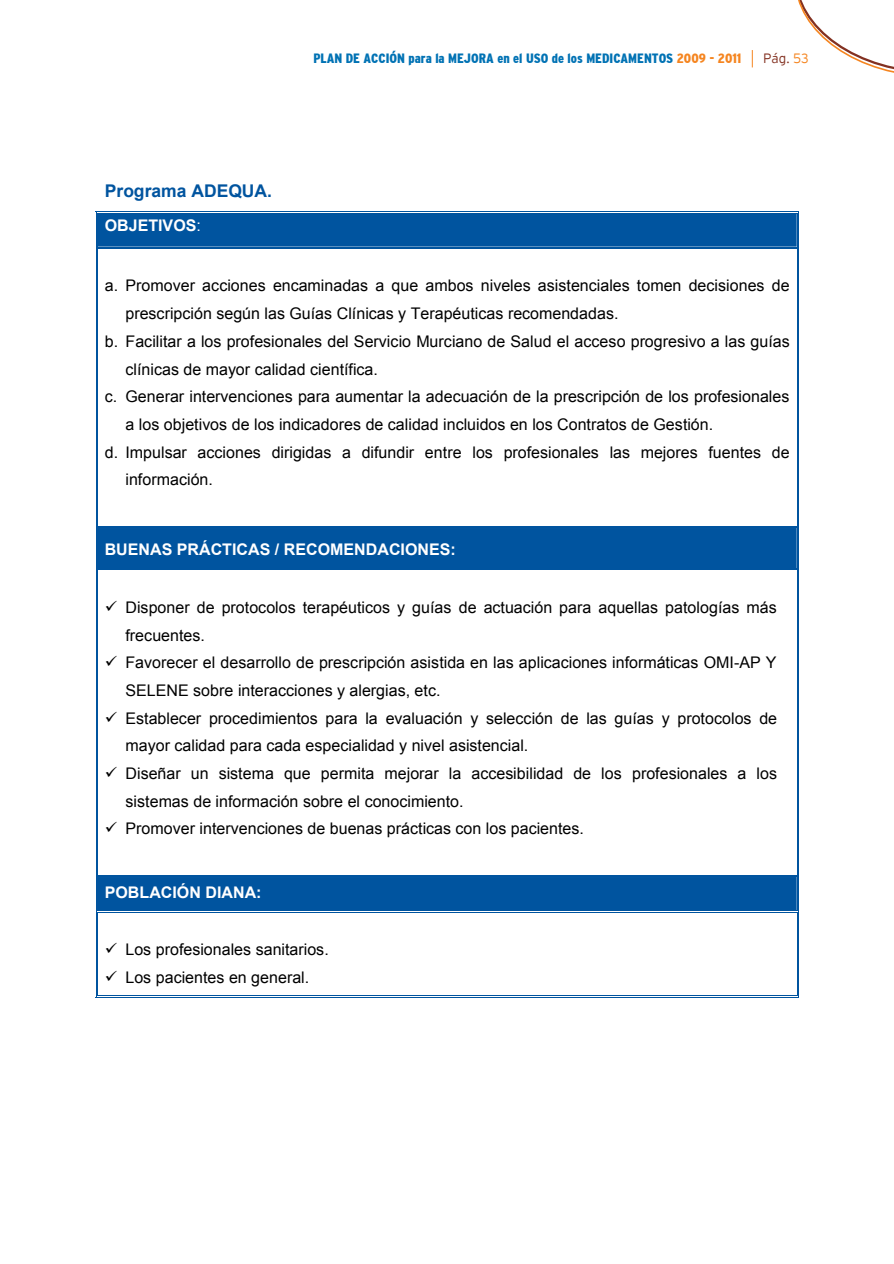
<style>
.page{position:relative;width:894px;height:1264px;background:#fff}
.page>*{position:absolute;margin:0;border:0;box-sizing:border-box;transform-origin:0 0}
.t1{font:700 17.55px "Arial";color:#00549f}
.t2{font:16.05px/27.8px "Arial";color:#000}
.t3{font:700 16.05px "Arial";color:#fff}
.t4{font:900 condensed 13.5px "Interstate";color:#0072b4}
.t5{font:300 13.5px "Interstate";color:#833121}
.s1{color:#f58520}
.s2{font-weight:400}
</style>
<div class="page">
<svg style="left:752px;top:0;width:142px;height:73px"></svg>
<svg style="left:96px;top:211px;width:703px;height:39px;background:#0f5ea4"></svg>
<hr style="left:97px;top:249px;width:1px;height:276px;background:#00549f">
<hr style="left:96px;top:249px;width:1px;height:276px;background:#00549f">
<hr style="left:798px;top:249px;width:1px;height:276px;background:#00549f">
<hr style="left:796px;top:249px;width:1px;height:276px;background:#00549f">
<div style="left:96px;top:525px;width:703px;height:46px;background:#00549f"></div>
<hr style="left:97px;top:570px;width:1px;height:304px;background:#00549f">
<hr style="left:96px;top:570px;width:1px;height:304px;background:#00549f">
<hr style="left:798px;top:570px;width:1px;height:304px;background:#00549f">
<hr style="left:796px;top:570px;width:1px;height:304px;background:#00549f">
<div style="left:96px;top:874px;width:703px;height:39px;background:#00549f"></div>
<hr style="left:97px;top:912px;width:1px;height:83px;background:#00549f">
<hr style="left:96px;top:912px;width:1px;height:85px;background:#00549f">
<hr style="left:98px;top:996px;width:698px;height:1px;background:#00549f">
<hr style="left:98px;top:995px;width:698px;height:1px;background:#00549f">
<hr style="left:798px;top:912px;width:1px;height:83px;background:#00549f">
<hr style="left:796px;top:912px;width:1px;height:83px;background:#00549f">
<p class="t4" style="left:313px;top:51px;width:429px">PLAN DE ACCIÓN para la MEJORA en el USO de los MEDICAMENTOS <span class="s1">2009 - 2011</span></p>
<p class="t5" style="left:763px;top:51px;width:47px">Pág. <span class="s1">53</span></p>
<p class="t1" style="left:105px;top:180px;width:169px">Programa ADEQUA.</p>
<p class="t3" style="left:105px;top:215px;width:98px">OBJETIVOS<span class="s2">:</span></p>
<p class="t2" style="left:105px;top:272px;width:686px">a. Promover acciones encaminadas a que ambos niveles asistenciales tomen decisiones de</p>
<p class="t2" style="left:125px;top:300px;width:494px">prescripción según las Guías Clínicas y Terapéuticas recomendadas.</p>
<p class="t2" style="left:105px;top:327px;width:686px">b. Facilitar a los profesionales del Servicio Murciano de Salud el acceso progresivo a las guías</p>
<p class="t2" style="left:125px;top:355px;width:254px">clínicas de mayor calidad científica.</p>
<p class="t2" style="left:105px;top:383px;width:686px">c. Generar intervenciones para aumentar la adecuación de la prescripción de los profesionales</p>
<p class="t2" style="left:125px;top:410px;width:589px">a los objetivos de los indicadores de calidad incluidos en los Contratos de Gestión.</p>
<p class="t2" style="left:105px;top:438px;width:686px">d. Impulsar acciones dirigidas a difundir entre los profesionales las mejores fuentes de</p>
<p class="t2" style="left:125px;top:466px;width:89px">información.</p>
<p class="t3" style="left:105px;top:539px;width:353px">BUENAS PRÁCTICAS / RECOMENDACIONES:</p>
<p class="t2" style="left:125px;top:593px;width:653px">Disponer de protocolos terapéuticos y guías de actuación para aquellas patologías más frecuentes.<br>Favorecer el desarrollo de prescripción asistida en las aplicaciones informáticas OMI-AP Y SELENE sobre interacciones y alergias, etc.<br>Establecer procedimientos para la evaluación y selección de las guías y protocolos de mayor calidad para cada especialidad y nivel asistencial.<br>Diseñar un sistema que permita mejorar la accesibilidad de los profesionales a los sistemas de información sobre el conocimiento.<br>Promover intervenciones de buenas prácticas con los pacientes.</p>
<p class="t3" style="left:105px;top:881px;width:158px">POBLACIÓN DIANA:</p>
<p class="t2" style="left:125px;top:935px;width:205px">Los profesionales sanitarios.<br>Los pacientes en general.</p>
</div>
